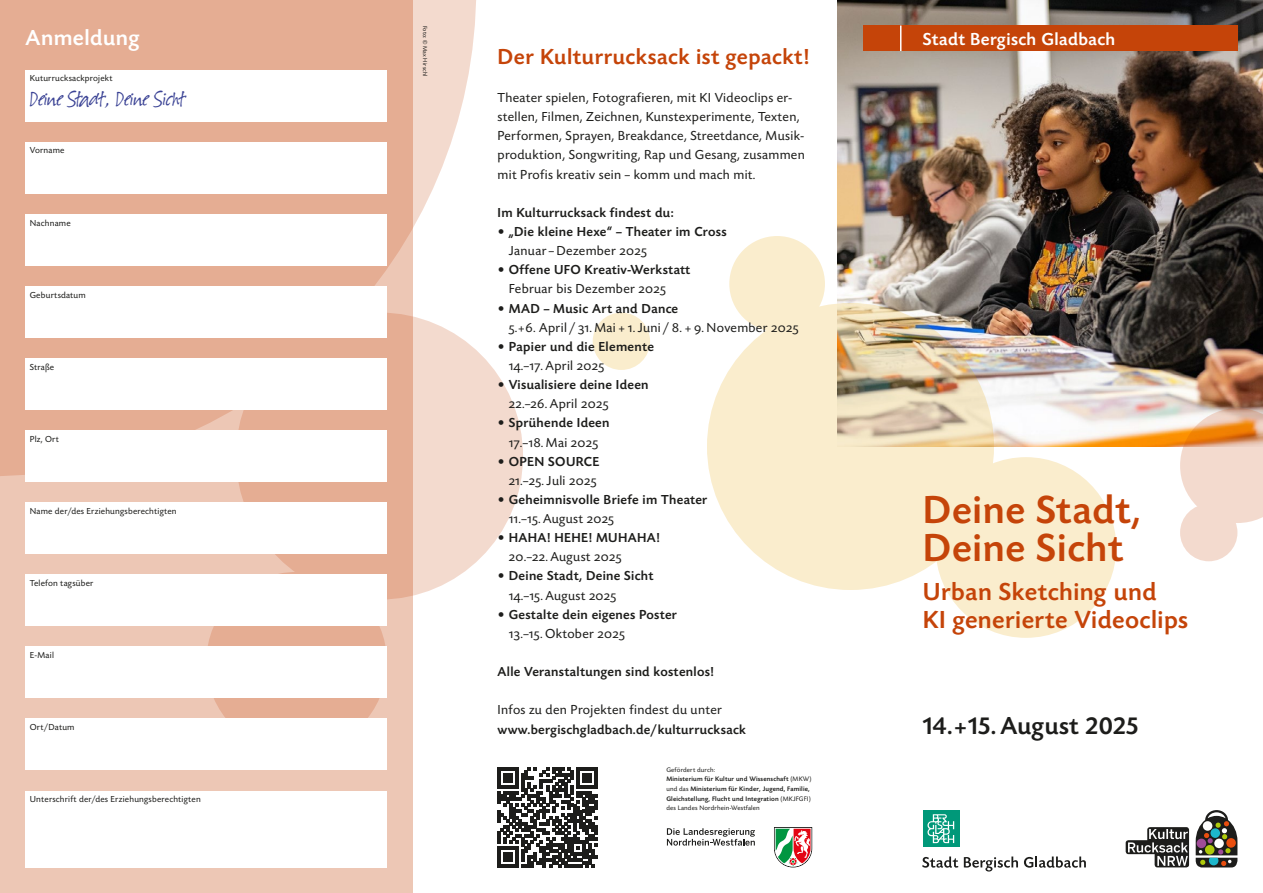
<style>
.page{position:relative;width:1263px;height:893px;background:#fff}
.page>*{position:absolute;margin:0;border:0;box-sizing:border-box;transform-origin:0 0}
._01_Titel{font:500 40.5px/38.2px "Today Sans Now Pro";letter-spacing:.02em;color:#c54409}
._02_Sub{font:500 25.5px/28.7px "Today Sans Now Pro";letter-spacing:.02em;color:#c54409}
.Titel_Handschrift{font:25.5px "Suomi Hand Script";color:#3b4395}
._02_Sub-2{font:500 25.5px "Today Sans Now Pro";letter-spacing:.02em;color:#1d1d1b}
.Headline{font:500 22.5px "Today Sans Now Pro";letter-spacing:.025em;color:#c54409}
.Headline-2{font:500 22.5px "Today Sans Now Pro";letter-spacing:.025em;color:#fff}
.t1{font:500 18px "Today Sans Now Pro";letter-spacing:.025em;color:#fff}
.Text{font:500 13.5px/19.2px "Today Sans Now Pro";letter-spacing:.025em;color:#1d1d1b}
.Text-2{font:13.5px/19.2px "Today Sans Now Pro";letter-spacing:.025em;color:#1d1d1b}
.t2{font:9px "Today Sans Now Pro";letter-spacing:.025em;color:#1d1d1b}
.t3{font:500 6.75px/9.6px "Today Sans Now Pro";letter-spacing:.025em;color:#1d1d1b}
.Bildunterschrift{font:6px "Today Sans Now Pro";letter-spacing:.025em;color:#1d1d1b}
.s1{font-weight:400}
.s2{font-weight:500}
</style>
<div class="page">
<img style="left:838px;top:0;width:425px;height:446px">
<svg style="left:707px;top:303px;width:287px;height:287px;background:#efe0c0"></svg>
<div style="left:935px;top:457px;width:181px;height:181px;background:#faedcd;border-radius:50%"></div>
<div style="left:729px;top:236px;width:96px;height:96px;background:#faedcd;border-radius:50%"></div>
<div style="left:593px;top:313px;width:57px;height:57px;background:#faedcd;border-radius:50%"></div>
<svg style="left:1180px;top:408px;width:83px;height:115px;background:#eec9af"></svg>
<div style="left:1180px;top:504px;width:57px;height:57px;background:#f3dace;border-radius:50%"></div>
<svg style="left:412px;top:0;width:64px;height:350px"></svg>
<div style="left:236px;top:313px;width:287px;height:287px;background:#f3dace;border-radius:50%"></div>
<svg style="left:0;top:0;width:412px;height:893px;background:#e8b8a2"></svg>
<div style="left:26px;top:70px;width:361px;height:51px;background:#fff"></div>
<div style="left:26px;top:791px;width:361px;height:76px;background:#fff"></div>
<div style="left:26px;top:719px;width:361px;height:51px;background:#fff"></div>
<div style="left:26px;top:647px;width:361px;height:51px;background:#fff"></div>
<div style="left:26px;top:575px;width:361px;height:51px;background:#fff"></div>
<div style="left:26px;top:503px;width:361px;height:51px;background:#fff"></div>
<div style="left:26px;top:431px;width:361px;height:51px;background:#fff"></div>
<div style="left:26px;top:358px;width:361px;height:51px;background:#fff"></div>
<div style="left:26px;top:286px;width:361px;height:51px;background:#fff"></div>
<div style="left:26px;top:214px;width:361px;height:51px;background:#fff"></div>
<div style="left:26px;top:142px;width:361px;height:51px;background:#fff"></div>
<svg style="left:498px;top:768px;width:99px;height:99px"></svg>
<svg style="left:1196px;top:810px;width:41px;height:57px"></svg>
<svg style="left:1126px;top:827px;width:63px;height:40px"></svg>
<svg style="left:667px;top:828px;width:88px;height:18px"></svg>
<svg style="left:774px;top:827px;width:38px;height:40px"></svg>
<svg style="left:922px;top:856px;width:36px;height:12px"></svg>
<svg style="left:964px;top:856px;width:54px;height:15px"></svg>
<svg style="left:1024px;top:856px;width:62px;height:12px"></svg>
<div style="left:923px;top:810px;width:37px;height:37px;background:#009879"></div>
<svg style="left:927px;top:814px;width:27px;height:29px"></svg>
<div style="left:863px;top:26px;width:374px;height:25px;background:#c54409"></div>
<svg style="left:900px;top:26px;width:1px;height:25px"></svg>
<p class="Headline-2" style="left:26px;top:24px;width:116px">Anmeldung</p>
<p class="Bildunterschrift" style="left:428px;top:26px;width:52px;rotate:90deg">Foto: © Max Hirschl</p>
<p class="t2" style="left:30px;top:73px;width:84px">Kuturrucksackprojekt</p>
<p class="Titel_Handschrift" style="left:30px;top:86px;width:157px">Deine Stadt, Deine Sicht</p>
<p class="t2" style="left:30px;top:145px;width:36px">Vorname</p>
<p class="t2" style="left:30px;top:217px;width:42px">Nachname</p>
<p class="t2" style="left:30px;top:289px;width:58px">Geburtsdatum</p>
<p class="t2" style="left:30px;top:361px;width:26px">Straße</p>
<p class="t2" style="left:30px;top:434px;width:31px">Plz, Ort</p>
<p class="t2" style="left:30px;top:506px;width:148px">Name der/des Erziehungsberechtigten</p>
<p class="t2" style="left:30px;top:578px;width:65px">Telefon tagsüber</p>
<p class="t2" style="left:30px;top:650px;width:26px">E-Mail</p>
<p class="t2" style="left:30px;top:722px;width:46px">Ort/Datum</p>
<p class="t2" style="left:30px;top:794px;width:172px">Unterschrift der/des Erziehungsberechtigten</p>
<p class="Headline" style="left:497px;top:43px;width:313px">Der Kulturrucksack ist gepackt!</p>
<p class="Text-2" style="left:497px;top:88px;width:309px">Theater spielen, Fotografieren, mit KI Videoclips er&shy;stellen, Filmen, Zeichnen, Kunstexperimente, Texten, Performen, Sprayen, Breakdance, Streetdance, Musik&shy;produktion, Songwriting, Rap und Gesang, zusammen mit Profis kreativ sein – komm und mach mit.</p>
<p class="Text" style="left:497px;top:203px;width:178px">Im Kulturrucksack findest du:</p>
<p class="Text" style="left:509px;top:222px;width:219px;text-indent:-11px">• „Die kleine Hexe“ – Theater im Cross<br><span class="s1">Januar– Dezember 2025</span></p>
<p class="Text" style="left:509px;top:260px;width:183px;text-indent:-11px">• Offene UFO Kreativ-Werkstatt<br><span class="s1">Februar bis Dezember 2025</span></p>
<p class="Text-2" style="left:509px;top:299px;width:291px;text-indent:-11px"><span class="s2">• MAD – Music Art and Dance<br></span>5.+6. April/ 31. Mai+ 1.Juni/ 8.+ 9. November 2025</p>
<p class="Text" style="left:509px;top:337px;width:147px;text-indent:-11px">• Papier und die Elemente<br><span class="s1">14.–17. April 2025</span></p>
<p class="Text" style="left:509px;top:375px;width:141px;text-indent:-11px">• Visualisiere deine Ideen<br><span class="s1">22.–26. April 2025</span></p>
<p class="Text" style="left:497px;top:413px;width:113px;text-align:center">• Sprühende Ideen<br><span class="s1">17.–18. Mai 2025</span></p>
<p class="Text-2" style="left:497px;top:452px;width:103px;text-align:right"><span class="s2">• OPEN SOURCE<br></span>21.–25.Juli 2025</p>
<p class="Text" style="left:509px;top:490px;width:200px;text-indent:-11px">• Geheimnisvolle Briefe im Theater<br><span class="s1">11.–15. August 2025</span></p>
<p class="Text" style="left:509px;top:528px;width:153px;text-indent:-11px">• HAHA! HEHE! MUHAHA!<br><span class="s1">20.–22. August 2025</span></p>
<p class="Text" style="left:509px;top:566px;width:146px;text-indent:-11px">• Deine Stadt, Deine Sicht<br><span class="s1">14.–15. August 2025</span></p>
<p class="Text" style="left:509px;top:605px;width:170px;text-indent:-11px">• Gestalte dein eigenes Poster<br><span class="s1">13.–15. Oktober 2025</span></p>
<p class="Text" style="left:497px;top:662px;width:218px">Alle Veranstaltungen sind kostenlos!</p>
<p class="Text-2" style="left:497px;top:700px;width:226px">Infos zu den Projekten findest du unter</p>
<p class="Text" style="left:497px;top:720px;width:250px">www.bergischgladbach.de/kulturrucksack</p>
<p class="t3" style="left:666px;top:765px;width:147px"><span class="s1">Gefördert durch:<br></span>Ministerium für Kultur und Wissenschaft <span class="s1">(MKW) und das</span> Ministerium für Kinder, Jugend, Familie, Gleichstellung, Flucht und Integration <span class="s1">(MKJFGFI) des Landes Nordrhein-Westfalen</span></p>
<p class="t1" style="left:923px;top:28px;width:194px">Stadt Bergisch Gladbach</p>
<p class="_01_Titel" style="left:923px;top:491px;width:219px">Deine Stadt,<br>Deine Sicht</p>
<p class="_02_Sub" style="left:923px;top:577px;width:267px">Urban Sketching und<br>KI generierte Videoclips</p>
<p class="_02_Sub-2" style="left:923px;top:710px;width:216px">14.+15.August 2025</p>
</div>
